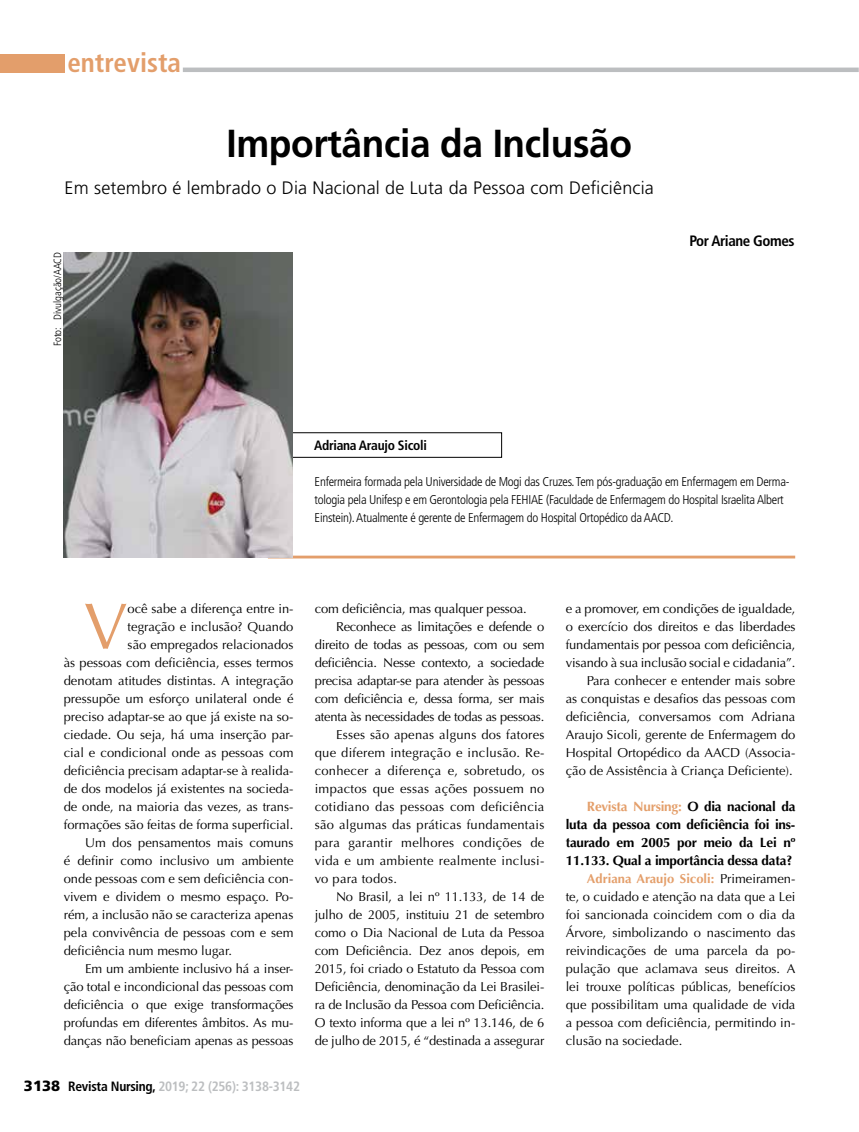
<style>
.page{position:relative;width:859px;height:1132px;background:#fff}
.page>*{position:absolute;margin:0;border:0;box-sizing:border-box;transform-origin:0 0}
.t1{font:65.55px "Optima LT Std";color:#e39e6b}
.t2{font:700 39px "Frutiger LT Std";letter-spacing:-.01em;color:#000;scale:.95 1}
.t3{font:700 condensed 27px "Frutiger LT Std";color:#e39e6b}
.t4{font:300 18px "Frutiger LT Std";letter-spacing:.01em;color:#000}
.t5{font:700 condensed 15px "Frutiger LT Std";letter-spacing:-.03em;color:#000}
.t6{font:700 13.5px/18px "Optima LT Std";letter-spacing:-.015em;color:#000;text-align:justify}
.t7{font:700 condensed 13.5px "Frutiger LT Std";letter-spacing:-.02em;color:#bcbec0}
.t8{font:700 condensed 13.5px "Frutiger LT Std";letter-spacing:-.02em;color:#000}
.t9{font:12.9px/18px "Optima LT Std";color:#000;text-align:right}
.t10{font:12.9px "Optima LT Std";letter-spacing:.02em;color:#000}
.t11{font:12.9px "Optima LT Std";letter-spacing:-.02em;color:#000}
.t12{font:300 condensed 12.75px/18px "Frutiger LT Std";letter-spacing:-.02em;color:#000}
.t13{font:300 condensed 10.5px "Frutiger LT Std";color:#000}
.s1{font-weight:900;font-stretch:normal;font-size:14.85px;color:#000}
.s2{color:#000}
.s3{color:#e49f6b}
.s4{font-weight:700;color:#e49f6b}
</style>
<div class="page">
<div style="left:0;top:54px;width:65px;height:18px;background:#e39e6b"></div>
<hr style="left:183px;top:68px;width:676px;height:4px;background:#bcbec0">
<hr style="left:268px;top:555px;width:527px;height:3px;background:#e39e6b">
<img style="left:64px;top:252px;width:229px;height:305px">
<h3 class="t3" style="left:67px;top:47px;width:115px">entrevista</h3>
<h2 class="t2" style="left:226px;top:120px;width:428px">Importância da Inclusão</h2>
<h3 class="t4" style="left:65px;top:177px;width:591px">Em setembro é lembrado o Dia Nacional de Luta da Pessoa com Deficiência</h3>
<p class="t13" style="left:52px;top:346px;width:95px;rotate:-90deg">Foto: Divulgação/AACD</p>
<p class="t5" style="left:689px;top:232px;width:106px">Por Ariane Gomes</p>
<p class="t8" style="left:314px;top:437px;width:114px">Adriana Araujo Sicoli</p>
<p class="t12" style="left:315px;top:473px;width:476px">Enfermeira formada pela Universidade de Mogi das Cruzes. Tem pós-graduação em Enfermagem em Derma&shy;tologia pela Unifesp e em Gerontologia pela FEHIAE (Faculdade de Enfermagem do Hospital Israelita Albert<br>Einstein). Atualmente é gerente de Enfermagem do Hospital Ortopédico da AACD.</p>
<h1 class="t1" style="left:84px;top:588px;width:45px">V</h1>
<p class="t9" style="left:128px;top:599px;width:167px">ocê sabe a diferença entre in-</p>
<p class="t9" style="left:128px;top:617px;width:167px">tegração e inclusão? Quando</p>
<p class="t9" style="left:128px;top:635px;width:167px">são empregados relacionados</p>
<p class="t9" style="left:64px;top:653px;width:231px">às pessoas com deficiência, esses termos</p>
<p class="t9" style="left:64px;top:671px;width:231px">denotam atitudes distintas. A integração</p>
<p class="t9" style="left:64px;top:689px;width:231px">pressupõe um esforço unilateral onde é</p>
<p class="t9" style="left:64px;top:707px;width:231px">preciso adaptar-se ao que já existe na so-</p>
<p class="t9" style="left:64px;top:725px;width:231px">ciedade. Ou seja, há uma inserção par-</p>
<p class="t9" style="left:64px;top:743px;width:231px">cial e condicional onde as pessoas com</p>
<p class="t9" style="left:64px;top:761px;width:231px">deficiência precisam adaptar-se à realida-</p>
<p class="t9" style="left:64px;top:779px;width:231px">de dos modelos já existentes na socieda-</p>
<p class="t9" style="left:64px;top:797px;width:231px">de onde, na maioria das vezes, as trans-</p>
<p class="t9" style="left:64px;top:815px;width:231px">formações são feitas de forma superficial.</p>
<p class="t9" style="left:85px;top:833px;width:210px">Um dos pensamentos mais comuns</p>
<p class="t9" style="left:64px;top:851px;width:231px">é definir como inclusivo um ambiente</p>
<p class="t9" style="left:64px;top:869px;width:231px">onde pessoas com e sem deficiência con-</p>
<p class="t9" style="left:64px;top:887px;width:231px">vivem e dividem o mesmo espaço. Po-</p>
<p class="t9" style="left:64px;top:905px;width:231px">rém, a inclusão não se caracteriza apenas</p>
<p class="t9" style="left:64px;top:923px;width:231px">pela convivência de pessoas com e sem</p>
<p class="t9" style="left:64px;top:941px;width:170px">deficiência num mesmo lugar.</p>
<p class="t9" style="left:85px;top:959px;width:210px">Em um ambiente inclusivo há a inser-</p>
<p class="t9" style="left:64px;top:977px;width:231px">ção total e incondicional das pessoas com</p>
<p class="t9" style="left:64px;top:995px;width:231px">deficiência o que exige transformações</p>
<p class="t9" style="left:64px;top:1013px;width:231px">profundas em diferentes âmbitos. As mu-</p>
<p class="t9" style="left:64px;top:1031px;width:231px">danças não beneficiam apenas as pessoas</p>
<p class="t7" style="left:24px;top:1077px;width:277px"><span class="s1">3138</span> <span class="s2">Revista Nursing,</span> 2019; 22 (256): 3138-3142</p>
<p class="t9" style="left:315px;top:599px;width:214px">com deficiência, mas qualquer pessoa.</p>
<p class="t11" style="left:336px;top:618px;width:210px">Reconhece as limitações e defende o</p>
<p class="t11" style="left:315px;top:636px;width:231px">direito de todas as pessoas, com ou sem</p>
<p class="t11" style="left:315px;top:654px;width:231px">deficiência. Nesse contexto, a sociedade</p>
<p class="t11" style="left:315px;top:672px;width:231px">precisa adaptar-se para atender às pessoas</p>
<p class="t11" style="left:315px;top:690px;width:231px">com deficiência e, dessa forma, ser mais</p>
<p class="t11" style="left:315px;top:708px;width:231px">atenta às necessidades de todas as pessoas.</p>
<p class="t10" style="left:336px;top:726px;width:210px">Esses são apenas alguns dos fatores</p>
<p class="t10" style="left:315px;top:744px;width:231px">que diferem integração e inclusão. Re-</p>
<p class="t10" style="left:315px;top:762px;width:231px">conhecer a diferença e, sobretudo, os</p>
<p class="t10" style="left:315px;top:780px;width:231px">impactos que essas ações possuem no</p>
<p class="t10" style="left:315px;top:798px;width:231px">cotidiano das pessoas com deficiência</p>
<p class="t10" style="left:315px;top:816px;width:231px">são algumas das práticas fundamentais</p>
<p class="t10" style="left:315px;top:834px;width:231px">para garantir melhores condições de</p>
<p class="t10" style="left:315px;top:852px;width:231px">vida e um ambiente realmente inclusi-</p>
<p class="t10" style="left:315px;top:870px;width:84px">vo para todos.</p>
<p class="t9" style="left:336px;top:887px;width:210px">No Brasil, a lei nº 11.133, de 14 de</p>
<p class="t9" style="left:315px;top:905px;width:231px">julho de 2005, instituiu 21 de setembro</p>
<p class="t9" style="left:315px;top:923px;width:231px">como o Dia Nacional de Luta da Pessoa</p>
<p class="t9" style="left:315px;top:941px;width:231px">com Deficiência. Dez anos depois, em</p>
<p class="t9" style="left:315px;top:959px;width:231px">2015, foi criado o Estatuto da Pessoa com</p>
<p class="t9" style="left:315px;top:977px;width:231px">Deficiência, denominação da Lei Brasilei-</p>
<p class="t9" style="left:315px;top:995px;width:231px">ra de Inclusão da Pessoa com Deficiência.</p>
<p class="t9" style="left:315px;top:1013px;width:231px">O texto informa que a lei nº 13.146, de 6</p>
<p class="t9" style="left:315px;top:1031px;width:231px">de julho de 2015, é “destinada a assegurar</p>
<p class="t9" style="left:566px;top:599px;width:231px">e a promover, em condições de igualdade, o exercício dos direitos e das liberdades fundamentais por pessoa com deficiência, visando à sua inclusão social e cidadania”.<br>Para conhecer e entender mais sobre<br>as conquistas e desafios das pessoas com deficiência, conversamos com Adriana Araujo Sicoli, gerente de Enfermagem do Hospital Ortopédico da AACD (Associa&shy;ção de Assistência à Criança Deficiente).</p>
<p class="t6" style="left:566px;top:797px;width:231px;text-indent:21px"><span class="s3">Revista Nursing:</span> O dia nacional da luta da pessoa com deficiência foi ins&shy;taurado em 2005 por meio da Lei nº 11.133. Qual a importância dessa data?</p>
<p class="t9" style="left:566px;top:869px;width:231px;text-align:justify;text-indent:21px"><span class="s4">Adriana Araujo Sicoli:</span> Primeiramen&shy;te, o cuidado e atenção na data que a Lei foi sancionada coincidem com o dia da Árvore, simbolizando o nascimento das reivindicações de uma parcela da po&shy;pulação que aclamava seus direitos. A lei trouxe políticas públicas, benefícios que possibilitam uma qualidade de vida a pessoa com deficiência, permitindo in&shy;clusão na sociedade.</p>
</div>
